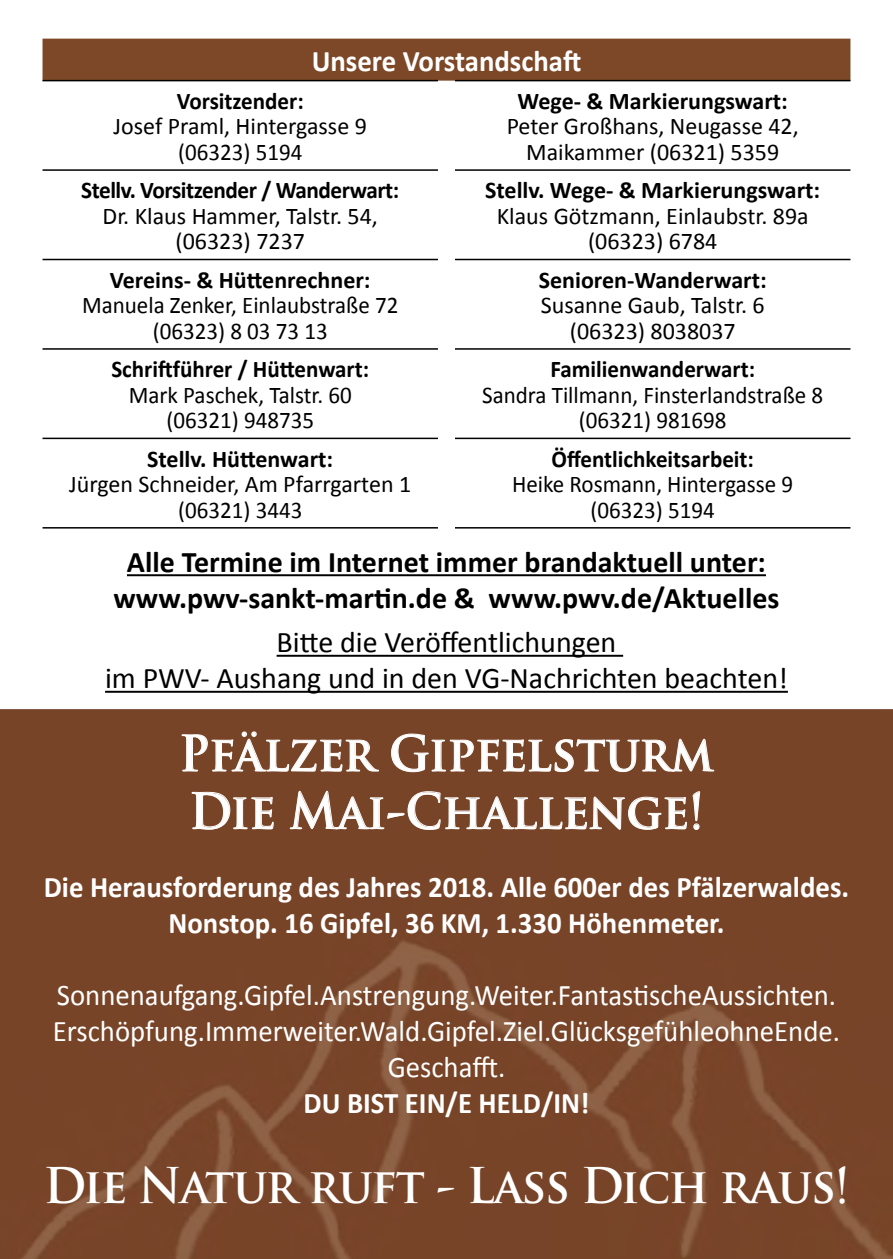
<style>
.page{position:relative;width:893px;height:1259px;background:#fff}
.page>*{position:absolute;margin:0;border:0;box-sizing:border-box;transform-origin:0 0}
.t1{font:700 48px/57.6px "Trajan Pro";color:#fff;scale:.96 1}
.t2{font:700 48px "Trajan Pro";letter-spacing:-.02em;color:#fff;scale:.96 1}
.t3{font:30px/36px "Calibri";color:#fff;text-align:center;scale:.96 1}
.t4{font:700 30px/36px "Calibri";color:#fff;text-align:center;scale:.96 1}
.t5{font:700 30px/36px "Calibri";color:#000;text-align:center}
.t6{font:30px/36px "Calibri";color:#000;text-align:center}
.t7{font:24px/25.5px "Calibri";color:#000;text-align:center}
.t8{font:24px/25.5px "Calibri";color:#000;text-align:center;scale:.96 1}
.t9{font:700 24px "Calibri";color:#000}
.t10{font:700 24px "Calibri";color:#000;scale:.96 1}
.t11{font:700 24px "Calibri";letter-spacing:-.02em;color:#000}
</style>
<div class="page">
<div style="left:43px;top:39px;width:807px;height:42px;background:#7c4828"></div>
<hr style="left:43px;top:80px;width:395px;height:1px;background:#000">
<hr style="left:455px;top:80px;width:395px;height:1px;background:#000">
<hr style="left:43px;top:169px;width:395px;height:2px;background:#000">
<hr style="left:455px;top:169px;width:395px;height:2px;background:#000">
<hr style="left:43px;top:259px;width:395px;height:1px;background:#000">
<hr style="left:455px;top:259px;width:395px;height:1px;background:#000">
<hr style="left:43px;top:348px;width:395px;height:2px;background:#000">
<hr style="left:455px;top:348px;width:395px;height:2px;background:#000">
<hr style="left:43px;top:437px;width:395px;height:2px;background:#000">
<hr style="left:455px;top:437px;width:395px;height:2px;background:#000">
<hr style="left:43px;top:527px;width:395px;height:1px;background:#000">
<hr style="left:455px;top:527px;width:395px;height:1px;background:#000">
<hr style="left:127px;top:574px;width:639px;height:2px;background:#000">
<hr style="left:277px;top:655px;width:346px;height:2px;background:#000">
<hr style="left:105px;top:691px;width:683px;height:2px;background:#000">
<img style="left:0;top:709px;width:893px;height:550px">
<svg style="left:181px;top:730px;width:199px;height:42px"></svg>
<svg style="left:390px;top:732px;width:325px;height:41px"></svg>
<svg style="left:191px;top:791px;width:84px;height:39px"></svg>
<svg style="left:289px;top:790px;width:412px;height:41px"></svg>
<p class="t4" style="left:312px;top:43px;width:282px">Unsere Vorstandschaft</p>
<p class="t10" style="left:177px;top:86px;width:134px">Vorsitzender:</p>
<p class="t7" style="left:114px;top:114px;width:255px">Josef Praml, Hintergasse 9 (06323) 5194</p>
<p class="t11" style="left:81px;top:175px;width:319px">Stellv. Vorsitzender / Wanderwart:</p>
<p class="t7" style="left:103px;top:203px;width:277px">Dr. Klaus Hammer, Talstr. 54, (06323) 7237</p>
<p class="t9" style="left:110px;top:264px;width:262px">Vereins- &amp; Hüttenrechner:</p>
<p class="t8" style="left:82px;top:292px;width:331px">Manuela Zenker, Einlaubstraße 72 (06323) 8 03 73 13</p>
<p class="t10" style="left:111px;top:354px;width:270px">Schriftführer / Hüttenwart:</p>
<p class="t8" style="left:129px;top:382px;width:234px">Mark Paschek, Talstr. 60 (06321) 948735</p>
<p class="t9" style="left:518px;top:86px;width:272px">Wege- &amp; Markierungswart:</p>
<p class="t7" style="left:507px;top:114px;width:294px">Peter Großhans, Neugasse 42,<br>Maikammer (06321) 5359</p>
<p class="t9" style="left:485px;top:175px;width:336px">Stellv. Wege- &amp; Markierungswart:</p>
<p class="t7" style="left:497px;top:203px;width:313px">Klaus Götzmann, Einlaubstr. 89a (06323) 6784</p>
<p class="t9" style="left:539px;top:264px;width:229px">Senioren-Wanderwart:</p>
<p class="t7" style="left:541px;top:292px;width:225px">Susanne Gaub, Talstr. 6 (06323) 8038037</p>
<p class="t10" style="left:550px;top:354px;width:215px">Familienwanderwart:</p>
<p class="t8" style="left:482px;top:382px;width:357px">Sandra Tillmann, Finsterlandstraße 8 (06321) 981698</p>
<p class="t10" style="left:551px;top:443px;width:212px">Öffentlichkeitsarbeit:</p>
<p class="t8" style="left:512px;top:471px;width:294px">Heike Rosmann, Hintergasse 9 (06323) 5194</p>
<p class="t5" style="left:113px;top:544px;width:668px">Alle Termine im Internet immer brandaktuell unter: www.pwv-sankt-martin.de &amp; www.pwv.de/Aktuelles</p>
<p class="t6" style="left:105px;top:624px;width:684px">Bitte die Veröffentlichungen<br>im PWV- Aushang und in den VG-Nachrichten beachten!</p>
<h1 class="t1" style="left:179px;top:725px;width:558px">Pfälzer Gipfelsturm<br>Die Mai-Challenge!</h1>
<p class="t9" style="left:147px;top:443px;width:187px">Stellv. Hüttenwart:</p>
<p class="t7" style="left:69px;top:471px;width:343px">Jürgen Schneider, Am Pfarrgarten 1 (06321) 3443</p>
<p class="t4" style="left:44px;top:869px;width:840px">Die Herausforderung des Jahres 2018. Alle 600er des Pfälzerwaldes.<br>Nonstop. 16 Gipfel, 36 KM, 1.330 Höhenmeter.</p>
<p class="t3" style="left:53px;top:977px;width:821px">Sonnenaufgang.Gipfel.Anstrengung.Weiter.FantastischeAussichten.<br>Erschöpfung.Immerweiter.Wald.Gipfel.Ziel.GlücksgefühleohneEnde.<br>Geschafft.</p>
<p class="t4" style="left:304px;top:1085px;width:299px">DU BIST EIN/E HELD/IN!</p>
<h1 class="t2" style="left:43px;top:1155px;width:841px">Die Natur ruft - Lass Dich raus!</h1>
</div>
